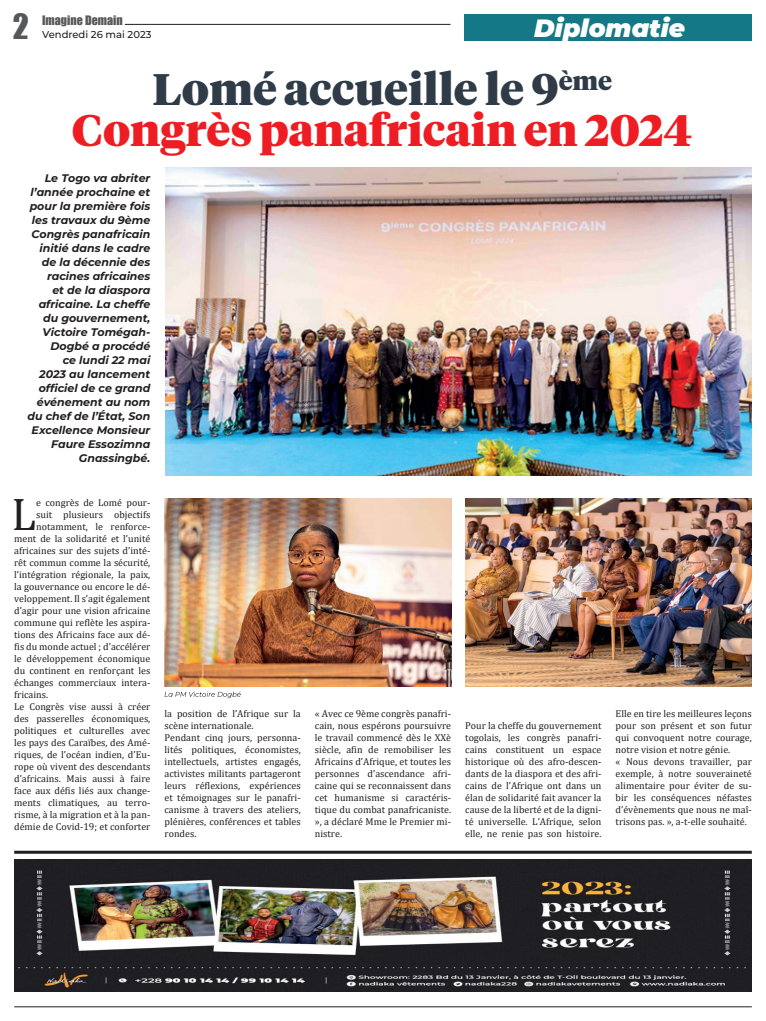
<style>
.page{position:relative;width:766px;height:1021px;background:#fff}
.page>*{position:absolute;margin:0;border:0;box-sizing:border-box;transform-origin:0 0}
.t1{font:46px "Cambria";color:#231f20}
.t2{font:900 44px/41px "Tiempos Headline";color:#ee1d23;text-align:center}
.t3{font:32px "Impact";color:#57585a}
.t4{font:italic 900 25px "Montserrat";color:#fff}
.t5{font:12px "Impact";color:#57585a}
.t6{font:italic 700 11px/14px "Montserrat";color:#231f20;text-align:right}
.t7{font:10px/12px "Cambria";color:#231f20}
.t8{font:500 10px "Montserrat";color:#231f20}
.s1{color:#303b48}
</style>
<div class="page">
<hr style="left:125px;top:24px;width:325px;height:1px;background:#231f20">
<hr style="left:14px;top:1006px;width:737px;height:1px;background:#231f20">
<div style="left:464px;top:14px;width:287px;height:27px;background:#147886"></div>
<img style="left:165px;top:498px;width:286px;height:188px">
<img style="left:166px;top:167px;width:585px;height:308px">
<img style="left:465px;top:498px;width:286px;height:188px">
<img style="left:14px;top:859px;width:737px;height:132px">
<hr style="left:14px;top:850px;width:737px;height:3px;background:#231f20">
<svg style="left:164px;top:691px;width:77px;height:7px"></svg>
<h3 class="t3" style="left:13px;top:1px;width:18px">2</h3>
<p class="t5" style="left:42px;top:11px;width:82px">Imagine Demain</p>
<p class="t8" style="left:42px;top:28px;width:111px">Vendredi 26 mai 2023</p>
<h3 class="t4" style="left:534px;top:12px;width:152px">Diplomatie</h3>
<h2 class="t2" style="left:72px;top:67px;width:622px"><span class="s1">Lomé accueille le 9</span><sup>ème<br></sup>Congrès panafricain en 2024</h2>
<p class="t6" style="left:27px;top:170px;width:124px">Le Togo va abriter l’année prochaine et pour la première fois les travaux du 9ème<br>Congrès panafricain initié dans le cadre de la décennie des racines africaines<br>et de la diaspora africaine. La cheffe du gouvernement,<br>Victoire Tomégah-<br>Dogbé a procédé<br>ce lundi 22 mai<br>2023 au lancement officiel de ce grand événement au nom du chef de l’État, Son<br>Excellence Monsieur<br>Faure Essozimna<br>Gnassingbé.</p>
<h1 class="t1" style="left:11px;top:487px;width:26px">L</h1>
<p class="t7" style="left:36px;top:496px;width:116px">e congrès de Lomé pour-</p>
<p class="t7" style="left:36px;top:508px;width:116px">suit plusieurs objectifs</p>
<p class="t7" style="left:36px;top:520px;width:116px">notamment, le renforce-</p>
<p class="t7" style="left:14px;top:532px;width:138px">ment de la solidarité et l’unité</p>
<p class="t7" style="left:14px;top:544px;width:138px">africaines sur des sujets d’inté-</p>
<p class="t7" style="left:14px;top:556px;width:138px">rêt commun comme la sécurité,</p>
<p class="t7" style="left:14px;top:568px;width:138px">l’intégration régionale, la paix,</p>
<p class="t7" style="left:14px;top:580px;width:138px">la gouvernance ou encore le dé-</p>
<p class="t7" style="left:14px;top:592px;width:138px">veloppement. Il s’agit également</p>
<p class="t7" style="left:14px;top:604px;width:138px">d’agir pour une vision africaine</p>
<p class="t7" style="left:14px;top:616px;width:138px">commune qui reflète les aspira-</p>
<p class="t7" style="left:14px;top:628px;width:138px">tions des Africains face aux dé-</p>
<p class="t7" style="left:14px;top:640px;width:138px">fis du monde actuel ; d’accélérer</p>
<p class="t7" style="left:14px;top:652px;width:138px">le développement économique</p>
<p class="t7" style="left:14px;top:664px;width:138px">du continent en renforçant les</p>
<p class="t7" style="left:14px;top:676px;width:138px">échanges commerciaux intera-</p>
<p class="t7" style="left:14px;top:688px;width:35px">fricains.</p>
<p class="t7" style="left:14px;top:700px;width:138px">Le Congrès vise aussi à créer</p>
<p class="t7" style="left:14px;top:712px;width:138px">des passerelles économiques,</p>
<p class="t7" style="left:14px;top:724px;width:138px">politiques et culturelles avec</p>
<p class="t7" style="left:14px;top:736px;width:138px">les pays des Caraïbes, des Amé-</p>
<p class="t7" style="left:14px;top:748px;width:138px">riques, de l’océan indien, d’Eu-</p>
<p class="t7" style="left:14px;top:760px;width:138px">rope où vivent des descendants</p>
<p class="t7" style="left:14px;top:772px;width:138px">d’africains. Mais aussi à faire</p>
<p class="t7" style="left:14px;top:784px;width:138px">face aux défis liés aux change-</p>
<p class="t7" style="left:14px;top:796px;width:138px">ments climatiques, au terro-</p>
<p class="t7" style="left:14px;top:808px;width:138px">risme, à la migration et à la pan-</p>
<p class="t7" style="left:14px;top:820px;width:138px">démie de Covid-19; et conforter</p>
<p class="t7" style="left:164px;top:707px;width:138px">la position de l’Afrique sur la scène internationale.<br>Pendant cinq jours, personna&shy;lités politiques, économistes, intellectuels, artistes engagés, activistes militants partageront leurs réflexions, expériences et témoignages sur le panafri&shy;canisme à travers des ateliers, plénières, conférences et tables rondes.</p>
<p class="t7" style="left:315px;top:707px;width:138px;text-align:justify">« Avec ce 9ème congrès panafri&shy;cain, nous espérons poursuivre le travail commencé dès le XXè siècle, afin de remobiliser les Africains d’Afrique, et toutes les personnes d’ascendance afri&shy;caine qui se reconnaissent dans cet humanisme si caractéris&shy;tique du combat panafricaniste. », a déclaré Mme le Premier mi&shy;nistre.</p>
<p class="t7" style="left:465px;top:719px;width:138px;text-align:justify">Pour la cheffe du gouvernement togolais, les congrès panafri&shy;cains constituent un espace historique où des afro-descen&shy;dants de la diaspora et des afri&shy;cains de l’Afrique ont dans un élan de solidarité fait avancer la cause de la liberté et de la digni&shy;té universelle. L’Afrique, selon elle, ne renie pas son histoire.</p>
<p class="t7" style="left:615px;top:707px;width:138px">Elle en tire les meilleures leçons pour son présent et son futur qui convoquent notre courage, notre vision et notre génie.<br>« Nous devons travailler, par exemple, à notre souveraineté alimentaire pour éviter de su&shy;bir les conséquences néfastes d’évènements que nous ne maî&shy;trisons pas. », a-t-elle souhaité.</p>
</div>
